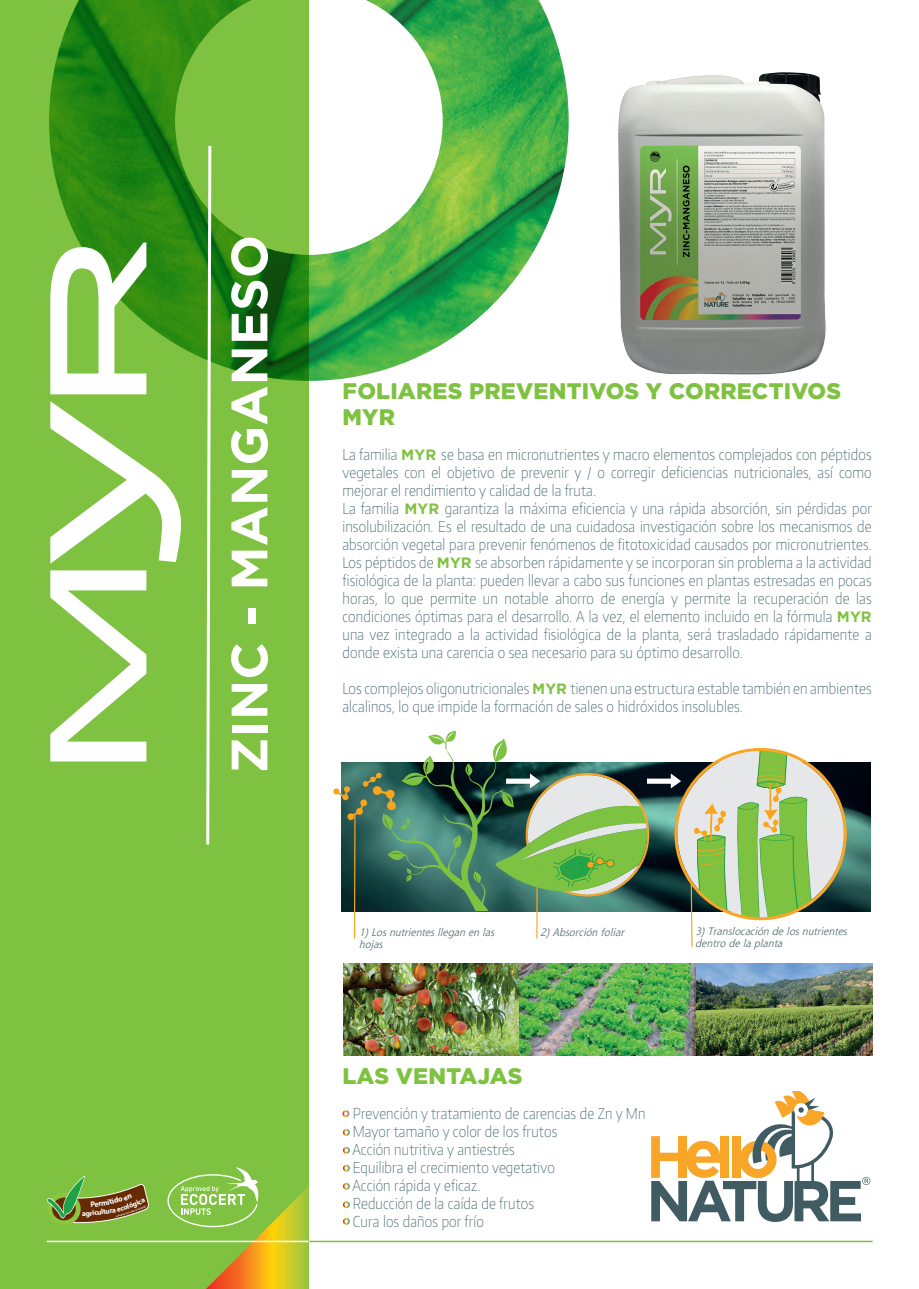
<style>
.page{position:relative;width:919px;height:1289px;background:#fff}
.page>*{position:absolute;margin:0;border:0;box-sizing:border-box;transform-origin:0 0}
.t1{font:700 51px "Gotham";color:#fff}
.t2{font:900 22.5px/25.5px "Gotham";letter-spacing:.01em;color:#7fc241}
.t3{font:100 15px/18px "Encode Sans Condensed";letter-spacing:.01em;color:#395d64}
.t4{font:italic 10.5px/12px "Shannon";color:#556d70}
.s1{font-family:"Gotham";font-weight:700;color:#7fc241}
</style>
<div class="page">
<img style="left:846px;top:762px;width:24px;height:149px">
<div style="left:0;top:0;width:309px;height:1288px;background:#7fc241"></div>
<img style="left:49px;top:0;width:519px;height:381px">
<hr style="left:47px;top:1240px;width:262px;height:2px;background:#fff">
<hr style="left:309px;top:1240px;width:563px;height:2px;background:#7fc241">
<svg style="left:50px;top:570px;width:96px;height:191px"></svg>
<svg style="left:50px;top:242px;width:96px;height:152px"></svg>
<svg style="left:50px;top:401px;width:131px;height:162px"></svg>
<svg style="left:342px;top:1110px;width:7px;height:7px"></svg>
<svg style="left:167px;top:1167px;width:142px;height:121px"></svg>
<svg style="left:205px;top:143px;width:8px;height:702px"></svg>
<img style="left:618px;top:72px;width:208px;height:303px">
<svg style="left:651px;top:1091px;width:219px;height:130px"></svg>
<div style="left:678px;top:1136px;width:8px;height:41px;background:#f9a527"></div>
<div style="left:720px;top:1136px;width:9px;height:41px;background:#f9a527"></div>
<div style="left:731px;top:1136px;width:9px;height:41px;background:#f9a527"></div>
<svg style="left:333px;top:731px;width:513px;height:217px"></svg>
<img style="left:343px;top:963px;width:529px;height:91px">
<svg style="left:343px;top:1129px;width:7px;height:6px"></svg>
<svg style="left:343px;top:1146px;width:7px;height:7px"></svg>
<svg style="left:343px;top:1164px;width:7px;height:7px"></svg>
<svg style="left:343px;top:1182px;width:7px;height:7px"></svg>
<svg style="left:343px;top:1201px;width:7px;height:7px"></svg>
<svg style="left:343px;top:1218px;width:7px;height:6px"></svg>
<svg style="left:47px;top:1175px;width:102px;height:50px"></svg>
<h1 class="t1" style="left:215px;top:773px;width:540px;rotate:-90deg">ZINC - MANGANESO</h1>
<h2 class="t2" style="left:342px;top:378px;width:500px">FOLIARES PREVENTIVOS Y CORRECTIVOS<br>MYR</h2>
<p class="t3" style="left:342px;top:445px;width:531px">La familia <span class="s1">MYR</span> se basa en micronutrientes y macro elementos complejados con péptidos vegetales con el objetivo de prevenir y / o corregir deficiencias nutricionales, así como mejorar el rendimiento y calidad de la fruta.<br>La familia <span class="s1">MYR</span> garantiza la máxima eficiencia y una rápida absorción, sin pérdidas por insolubilización. Es el resultado de una cuidadosa investigación sobre los mecanismos de absorción vegetal para prevenir fenómenos de fitotoxicidad causados por micronutrientes.<br>Los péptidos de <span class="s1">MYR</span> se absorben rápidamente y se incorporan sin problema a la actividad fisiológica de la planta: pueden llevar a cabo sus funciones en plantas estresadas en pocas horas, lo que permite un notable ahorro de energía y permite la recuperación de las condiciones óptimas para el desarrollo. A la vez, el elemento incluido en la fórmula <span class="s1">MYR </span>una vez integrado a la actividad fisiológica de la planta, será trasladado rápidamente a donde exista una carencia o sea necesario para su óptimo desarrollo.</p>
<p class="t3" style="left:342px;top:679px;width:530px">Los complejos oligonutricionales <span class="s1">MYR</span> tienen una estructura estable también en ambientes alcalinos, lo que impide la formación de sales o hidróxidos insolubles.</p>
<p class="t4" style="left:359px;top:926px;width:140px">1)Losnutrienteslleganenlas hojas</p>
<p class="t4" style="left:540px;top:926px;width:89px">2)Absorciónfoliar</p>
<p class="t4" style="left:695px;top:924px;width:156px">3)Translocacióndelosnutrientes dentrodelaplanta</p>
<h2 class="t2" style="left:342px;top:1063px;width:181px">LAS VENTAJAS</h2>
<p class="t3" style="left:352px;top:1104px;width:294px">Prevención y tratamiento de carencias de Zn y Mn<br>Mayor tamaño y color de los frutos<br>Acción nutritiva y antiestrés<br>Equilibra el crecimiento vegetativo<br>Acción rápida y eficaz.<br>Reducción de la caída de frutos<br>Cura los daños por frío</p>
</div>
